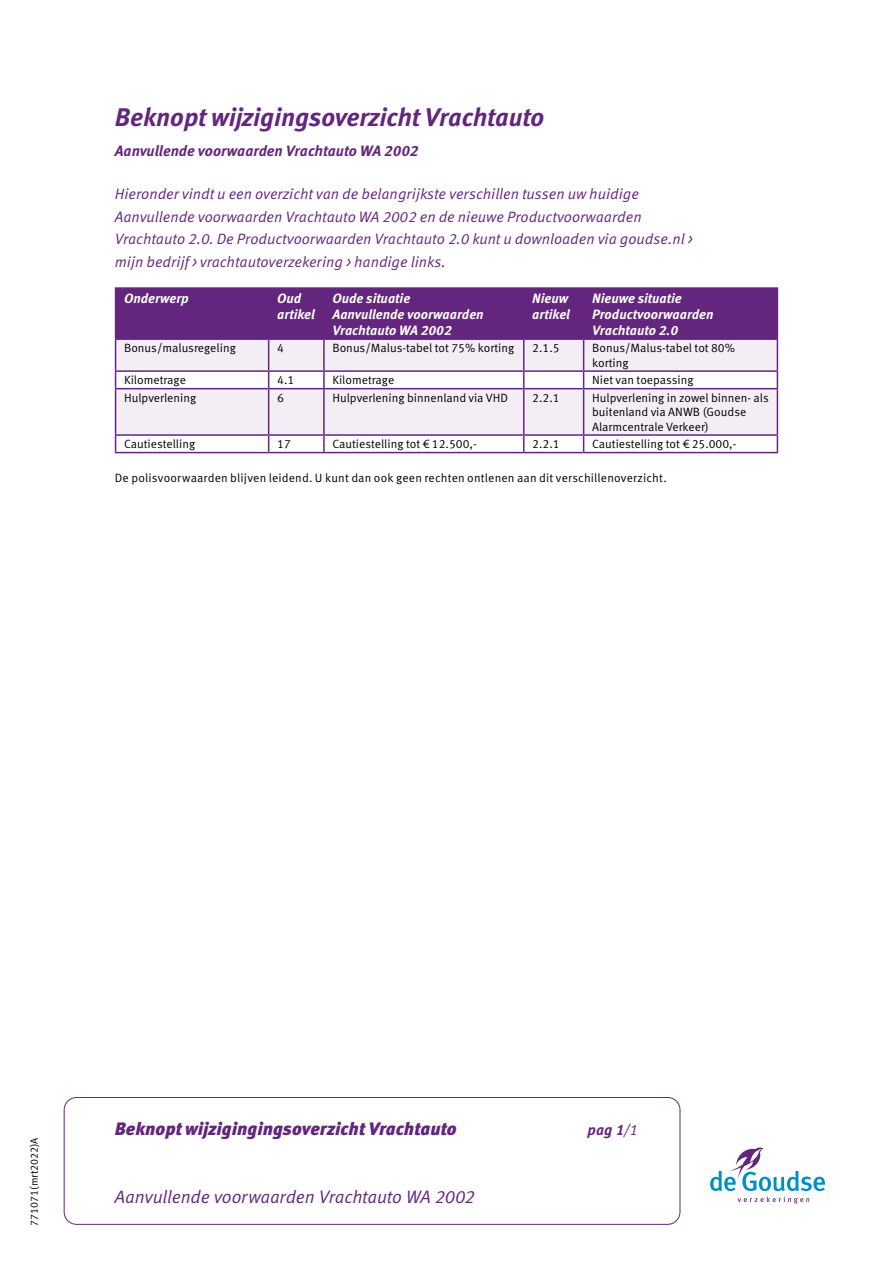
<style>
.page{position:relative;width:893px;height:1263px;background:#fff}
.page>*{position:absolute;margin:0;border:0;box-sizing:border-box;transform-origin:0 0}
.t1{font:italic 700 25.5px "Meta OT";letter-spacing:-.005em;color:#64257e}
.t2{font:italic 900 18px "Meta OT";color:#64257e}
.t3{font:18px "Meta OT Norm Ita";letter-spacing:-.01em;color:#64257e}
.t4{font:15px/22.5px "Meta OT Norm Ita";color:#64257e}
.t5{font:italic 700 15px "Meta OT";color:#64257e}
.t6{font:italic 700 13.5px/16.2px "Meta OT";color:#fff}
.t7{font:12px/14.4px "Meta OT Norm";color:#000}
.t8{font:10.5px "Meta OT Norm";color:#000}
.s1{font-family:"Meta OT Norm Ita";font-weight:400;font-style:normal}
</style>
<div class="page">
<svg style="left:710px;top:1147px;width:115px;height:56px"></svg>
<div style="left:64px;top:1097px;width:616px;height:128px;border:1px solid #64257e;border-radius:12px"></div>
<div style="left:116px;top:289px;width:661px;height:49px;background:#64257e"></div>
<div style="left:116px;top:340px;width:661px;height:30px;background:#f3eef5"></div>
<svg style="left:116px;top:372px;width:661px;height:80px;fill:#f3eef5"></svg>
<hr style="left:268px;top:289px;width:1px;height:49px;background:#64257e">
<hr style="left:115px;top:340px;width:1px;height:30px;background:#64257e">
<hr style="left:268px;top:340px;width:1px;height:30px;background:#64257e">
<hr style="left:323px;top:340px;width:2px;height:30px;background:#64257e">
<hr style="left:523px;top:340px;width:1px;height:30px;background:#64257e">
<hr style="left:583px;top:340px;width:1px;height:30px;background:#64257e">
<hr style="left:777px;top:340px;width:1px;height:30px;background:#64257e">
<hr style="left:115px;top:370px;width:154px;height:2px;background:#64257e">
<svg style="left:115px;top:372px;width:1px;height:16px"></svg>
<hr style="left:269px;top:370px;width:55px;height:2px;background:#64257e">
<svg style="left:268px;top:372px;width:1px;height:16px"></svg>
<hr style="left:324px;top:370px;width:200px;height:2px;background:#64257e">
<svg style="left:323px;top:372px;width:2px;height:16px"></svg>
<hr style="left:524px;top:370px;width:60px;height:2px;background:#64257e">
<svg style="left:523px;top:372px;width:1px;height:16px"></svg>
<hr style="left:584px;top:370px;width:194px;height:2px;background:#64257e">
<svg style="left:583px;top:372px;width:1px;height:16px"></svg>
<svg style="left:777px;top:372px;width:1px;height:16px"></svg>
<hr style="left:115px;top:388px;width:154px;height:1px;background:#64257e">
<hr style="left:115px;top:389px;width:1px;height:45px;background:#64257e">
<hr style="left:269px;top:388px;width:55px;height:1px;background:#64257e">
<hr style="left:268px;top:389px;width:1px;height:45px;background:#64257e">
<hr style="left:324px;top:388px;width:200px;height:1px;background:#64257e">
<hr style="left:323px;top:389px;width:2px;height:45px;background:#64257e">
<hr style="left:524px;top:388px;width:60px;height:1px;background:#64257e">
<hr style="left:523px;top:389px;width:1px;height:45px;background:#64257e">
<hr style="left:584px;top:388px;width:194px;height:1px;background:#64257e">
<hr style="left:583px;top:389px;width:1px;height:45px;background:#64257e">
<hr style="left:777px;top:389px;width:1px;height:45px;background:#64257e">
<hr style="left:115px;top:434px;width:154px;height:2px;background:#64257e">
<svg style="left:115px;top:436px;width:1px;height:16px"></svg>
<hr style="left:269px;top:434px;width:55px;height:2px;background:#64257e">
<svg style="left:268px;top:436px;width:1px;height:16px"></svg>
<hr style="left:324px;top:434px;width:200px;height:2px;background:#64257e">
<svg style="left:323px;top:436px;width:2px;height:16px"></svg>
<hr style="left:524px;top:434px;width:60px;height:2px;background:#64257e">
<svg style="left:523px;top:436px;width:1px;height:16px"></svg>
<hr style="left:584px;top:434px;width:194px;height:2px;background:#64257e">
<svg style="left:583px;top:436px;width:1px;height:16px"></svg>
<svg style="left:777px;top:436px;width:1px;height:16px"></svg>
<hr style="left:115px;top:452px;width:154px;height:1px;background:#64257e">
<hr style="left:269px;top:452px;width:55px;height:1px;background:#64257e">
<hr style="left:324px;top:452px;width:200px;height:1px;background:#64257e">
<hr style="left:524px;top:452px;width:60px;height:1px;background:#64257e">
<hr style="left:584px;top:452px;width:194px;height:1px;background:#64257e">
<hr style="left:323px;top:289px;width:2px;height:49px;background:#64257e">
<hr style="left:523px;top:289px;width:1px;height:49px;background:#64257e">
<hr style="left:583px;top:289px;width:1px;height:49px;background:#64257e">
<hr style="left:115px;top:287px;width:154px;height:2px;background:#64257e">
<hr style="left:115px;top:289px;width:1px;height:49px;background:#64257e">
<hr style="left:269px;top:287px;width:55px;height:2px;background:#64257e">
<hr style="left:324px;top:287px;width:200px;height:2px;background:#64257e">
<hr style="left:524px;top:287px;width:60px;height:2px;background:#64257e">
<hr style="left:584px;top:287px;width:194px;height:2px;background:#64257e">
<hr style="left:777px;top:289px;width:1px;height:49px;background:#64257e">
<hr style="left:115px;top:338px;width:154px;height:2px;background:#64257e">
<hr style="left:269px;top:338px;width:55px;height:2px;background:#64257e">
<hr style="left:324px;top:338px;width:200px;height:2px;background:#64257e">
<hr style="left:524px;top:338px;width:60px;height:2px;background:#64257e">
<hr style="left:584px;top:338px;width:194px;height:2px;background:#64257e">
<h1 class="t1" style="left:115px;top:101px;width:431px">Beknopt wijzigingsoverzicht Vrachtauto</h1>
<p class="t5" style="left:115px;top:141px;width:305px">Aanvullende voorwaarden Vrachtauto WA 2002</p>
<p class="t4" style="left:115px;top:183px;width:579px">Hieronder vindt u een overzicht van de belangrijkste verschillen tussen uw huidige Aanvullende voorwaarden Vrachtauto WA 2002 en de nieuwe Productvoorwaarden Vrachtauto 2.0. De Productvoorwaarden Vrachtauto 2.0 kunt u downloaden via goudse.nl &gt; mijn bedrijf &gt; vrachtautoverzekering &gt; handige links.</p>
<p class="t6" style="left:124px;top:290px;width:66px">Onderwerp</p>
<p class="t6" style="left:277px;top:290px;width:39px">Oud artikel</p>
<p class="t6" style="left:332px;top:290px;width:153px">Oude situatie<br>Aanvullende voorwaarden<br>Vrachtauto WA 2002</p>
<p class="t6" style="left:532px;top:290px;width:39px">Nieuw artikel</p>
<p class="t6" style="left:592px;top:290px;width:123px">Nieuwe situatie<br>Productvoorwaarden<br>Vrachtauto 2.0</p>
<p class="t7" style="left:124px;top:341px;width:113px">Bonus/malusregeling</p>
<p class="t7" style="left:277px;top:341px;width:8px">4</p>
<p class="t7" style="left:332px;top:341px;width:183px">Bonus/Malus-tabel tot 75% korting</p>
<p class="t7" style="left:532px;top:341px;width:29px">2.1.5</p>
<p class="t7" style="left:592px;top:341px;width:144px">Bonus/Malus-tabel tot 80% korting</p>
<p class="t7" style="left:124px;top:373px;width:63px">Kilometrage</p>
<p class="t7" style="left:277px;top:373px;width:19px">4.1</p>
<p class="t7" style="left:332px;top:373px;width:63px">Kilometrage</p>
<p class="t7" style="left:592px;top:373px;width:103px">Niet van toepassing</p>
<p class="t7" style="left:124px;top:391px;width:74px">Hulpverlening</p>
<p class="t7" style="left:277px;top:391px;width:8px">6</p>
<p class="t7" style="left:332px;top:391px;width:177px">Hulpverlening binnenland via VHD</p>
<p class="t7" style="left:532px;top:391px;width:29px">2.2.1</p>
<p class="t7" style="left:592px;top:391px;width:178px">Hulpverlening in zowel binnen- als buitenland via ANWB (Goudse<br>Alarmcentrale Verkeer)</p>
<p class="t7" style="left:124px;top:437px;width:73px">Cautiestelling</p>
<p class="t7" style="left:277px;top:437px;width:15px">17</p>
<p class="t7" style="left:332px;top:437px;width:146px">Cautiestelling tot € 12.500,-</p>
<p class="t7" style="left:532px;top:437px;width:29px">2.2.1</p>
<p class="t7" style="left:592px;top:437px;width:146px">Cautiestelling tot € 25.000,-</p>
<p class="t7" style="left:115px;top:471px;width:553px">De polisvoorwaarden blijven leidend. U kunt dan ook geen rechten ontlenen aan dit verschillenoverzicht.</p>
<p class="t8" style="left:28px;top:1226px;width:90px;rotate:-90deg">771071(mrt2022)A</p>
<h2 class="t2" style="left:115px;top:1118px;width:344px">Beknopt wijzigingingsoverzicht Vrachtauto</h2>
<p class="t5" style="left:588px;top:1121px;width:52px">pag 1<span class="s1">/1</span></p>
<h2 class="t3" style="left:115px;top:1186px;width:361px">Aanvullende voorwaarden Vrachtauto WA 2002</h2>
</div>
